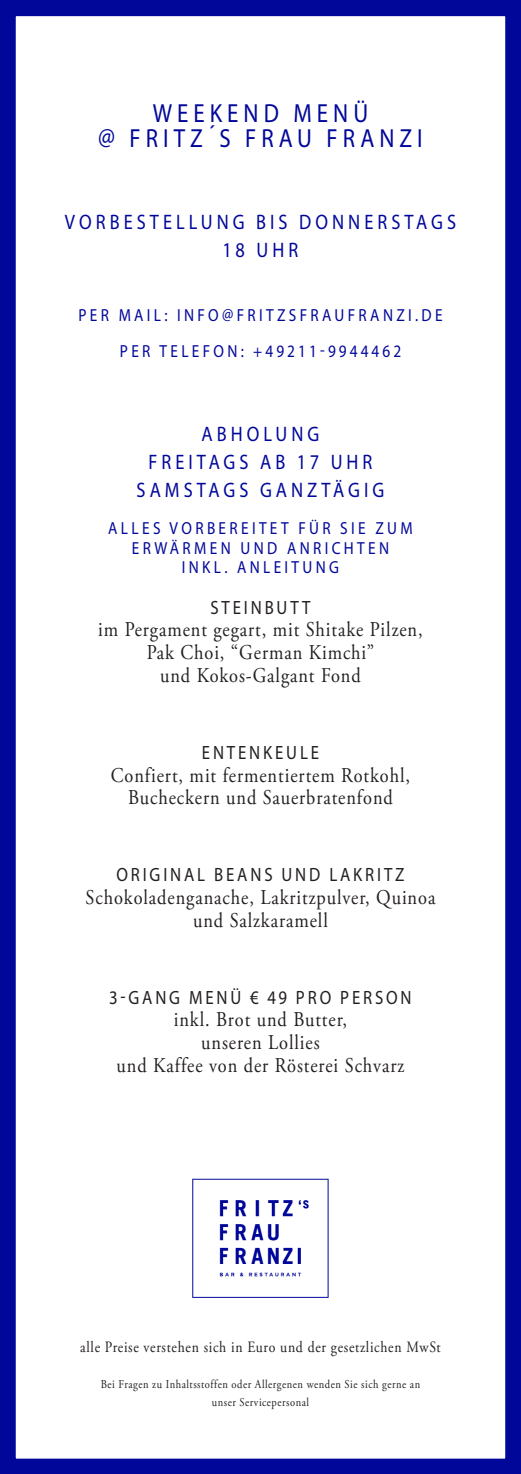
<style>
.page{position:relative;width:521px;height:1474px;background:#fff}
.page>*{position:absolute;margin:0;border:0;box-sizing:border-box;transform-origin:0 0}
.t1{font:26.25px "Myriad Pro";letter-spacing:.22em;color:#010799;scale:.87 1}
.t2{font:21px "Adobe Garamond Pro";letter-spacing:.05em;color:#231f20;scale:.87 1}
.t3{font:21px/28px "Myriad Pro";letter-spacing:.22em;color:#010799;text-align:center;scale:.87 1}
.t4{font:19.25px "Myriad Pro";letter-spacing:.17em;color:#231f20;scale:.87 1}
.t5{font:17.5px "Myriad Pro";letter-spacing:.22em;color:#010799;scale:.87 1}
.t6{font:17.5px "Myriad Pro";letter-spacing:.2em;color:#010799;scale:.87 1}
.t7{font:15.75px "Adobe Garamond Pro";letter-spacing:.05em;color:#231f20;scale:.87 1}
.t8{font:12.08px "Adobe Garamond Pro";letter-spacing:.05em;color:#231f20;scale:.87 1}
</style>
<div class="page">
<div style="left:0;top:0;width:521px;height:1473px;border:16px solid #010799"></div>
<img style="left:192px;top:1178px;width:137px;height:120px">
<p class="t1" style="left:153px;top:97px;width:249px">WEEKEND MENÜ</p>
<p class="t1" style="left:98px;top:122px;width:374px">@ FRITZ´S FRAU FRANZI</p>
<p class="t3" style="left:65px;top:207px;width:451px">VORBESTELLUNG BIS DONNERSTAGS<br>18 UHR</p>
<p class="t5" style="left:78px;top:304px;width:420px">PER MAIL: INFO@FRITZSFRAUFRANZI.DE</p>
<p class="t6" style="left:120px;top:340px;width:325px">PER TELEFON: +49211-9944462</p>
<p class="t3" style="left:202px;top:419px;width:137px">ABHOLUNG</p>
<p class="t3" style="left:149px;top:447px;width:259px">FREITAGS AB 17 UHR</p>
<p class="t3" style="left:137px;top:475px;width:286px">SAMSTAGS GANZTÄGIG</p>
<p class="t5" style="left:108px;top:517px;width:351px">ALLES VORBEREITET FÜR SIE ZUM</p>
<p class="t5" style="left:132px;top:537px;width:297px">ERWÄRMEN UND ANRICHTEN</p>
<p class="t5" style="left:182px;top:556px;width:182px">INKL. ANLEITUNG</p>
<p class="t4" style="left:210px;top:595px;width:117px">STEINBUTT</p>
<p class="t2" style="left:98px;top:617px;width:374px">im Pergament gegart, mit Shitake Pilzen,</p>
<p class="t2" style="left:147px;top:640px;width:263px">Pak Choi, “German Kimchi”</p>
<p class="t2" style="left:160px;top:662px;width:232px">und Kokos-Galgant Fond</p>
<p class="t4" style="left:202px;top:740px;width:136px">ENTENKEULE</p>
<p class="t2" style="left:111px;top:762px;width:345px">Confiert, mit fermentiertem Rotkohl,</p>
<p class="t2" style="left:128px;top:785px;width:306px">Bucheckern und Sauerbratenfond</p>
<p class="t4" style="left:116px;top:863px;width:333px">ORIGINAL BEANS UND LAKRITZ</p>
<p class="t2" style="left:86px;top:884px;width:404px">Schokoladenganache, Lakritzpulver, Quinoa</p>
<p class="t2" style="left:193px;top:907px;width:156px">und Salzkaramell</p>
<p class="t4" style="left:109px;top:985px;width:349px">3-GANG MENÜ € 49 PRO PERSON</p>
<p class="t2" style="left:174px;top:1007px;width:201px">inkl. Brot und Butter,</p>
<p class="t2" style="left:201px;top:1029px;width:138px">unseren Lollies</p>
<p class="t2" style="left:117px;top:1052px;width:332px">und Kaffee von der Rösterei Schvarz</p>
<p class="t7" style="left:80px;top:1337px;width:416px">alle Preise verstehen sich in Euro und der gesetzlichen MwSt</p>
<p class="t8" style="left:101px;top:1376px;width:369px">Bei Fragen zu Inhaltsstoffen oder Allergenen wenden Sie sich gerne an</p>
<p class="t8" style="left:212px;top:1395px;width:113px">unser Servicepersonal</p>
</div>
